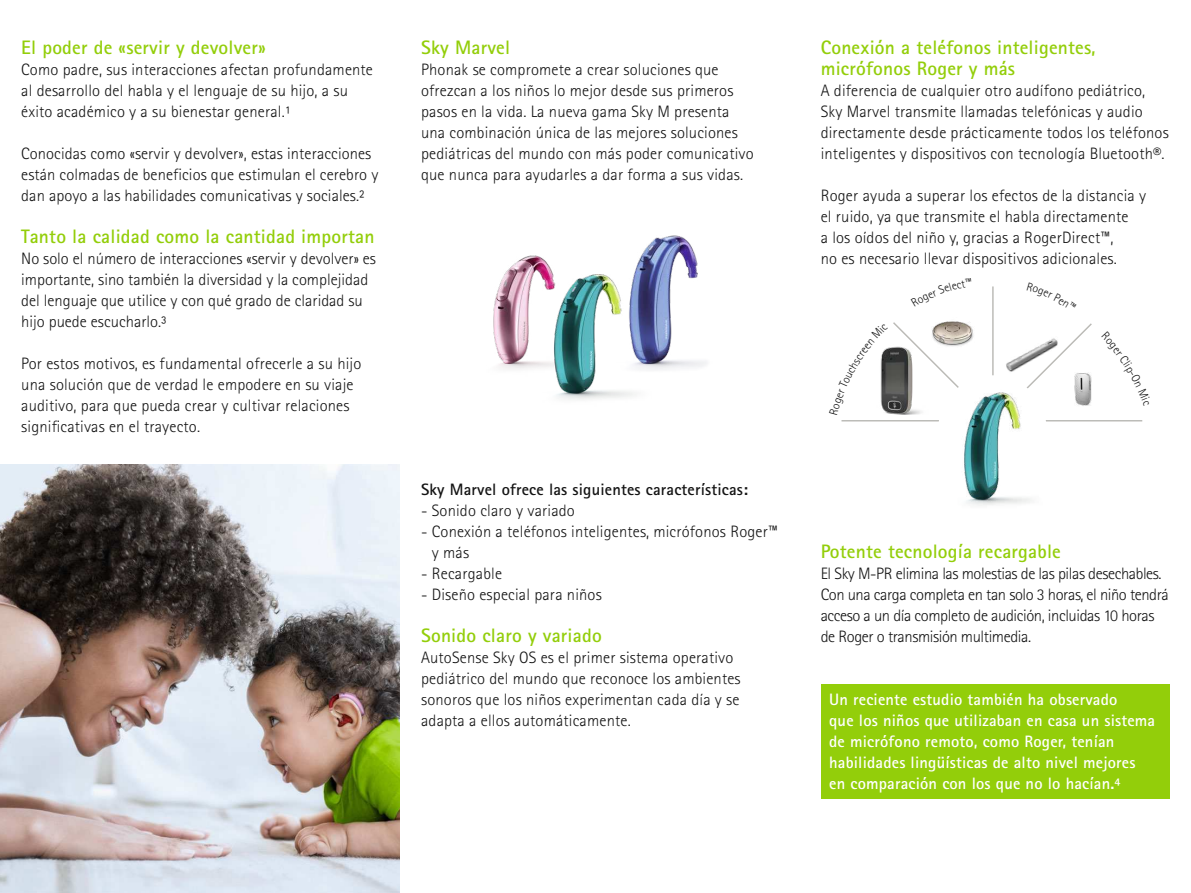
<style>
.page{position:relative;width:1191px;height:893px;background:#fff}
.page>*{position:absolute;margin:0;border:0;box-sizing:border-box;transform-origin:0 0}
.t1{font:700 19.5px/21px "Rotis Sans Serif Pro";letter-spacing:.01em;color:#93ce0a}
.t2{font:300 16.5px/21px "Rotis Sans Serif Pro";letter-spacing:.01em;color:#141414}
.t3{font:700 16.5px/21px "Rotis Sans Serif Pro";letter-spacing:.01em;color:#fff}
.t4{font:300 16.5px/21px "Rotis Sans Serif Pro";letter-spacing:-.025em;color:#141414}
.t5{font:700 16.5px "Rotis Sans Serif Pro";letter-spacing:.01em;color:#141414}
</style>
<div class="page">
<div style="left:821px;top:684px;width:348px;height:115px;background:#93ce0a"></div>
<hr style="left:992px;top:420px;width:150px;height:1px;background:#8d8c85">
<hr style="left:992px;top:286px;width:1px;height:134px;background:#8d8c85">
<img style="left:964px;top:422px;width:68px;height:84px">
<img style="left:0;top:464px;width:400px;height:429px">
<img style="left:493px;top:235px;width:214px;height:165px">
<svg style="left:841px;top:321px;width:252px;height:101px"></svg>
<p class="t1" style="left:21px;top:38px;width:246px">El poder de «servir y devolver»</p>
<p class="t2" style="left:21px;top:60px;width:353px">Como padre, sus interacciones afectan profundamente al desarrollo del habla y el lenguaje de su hijo, a su éxito académico y a su bienestar general.1</p>
<p class="t2" style="left:21px;top:144px;width:358px">Conocidas como «servir y devolver», estas interacciones están colmadas de beneficios que estimulan el cerebro y dan apoyo a las habilidades comunicativas y sociales.2</p>
<p class="t1" style="left:21px;top:227px;width:355px">Tanto la calidad como la cantidad importan</p>
<p class="t2" style="left:21px;top:249px;width:356px">No solo el número de interacciones «servir y devolver» es importante, sino también la diversidad y la complejidad del lenguaje que utilice y con qué grado de claridad su hijo puede escucharlo.3</p>
<p class="t2" style="left:21px;top:354px;width:342px">Por estos motivos, es fundamental ofrecerle a su hijo una solución que de verdad le empodere en su viaje auditivo, para que pueda crear y cultivar relaciones significativas en el trayecto.</p>
<p class="t1" style="left:421px;top:38px;width:91px">Sky Marvel</p>
<p class="t2" style="left:421px;top:60px;width:334px">Phonak se compromete a crear soluciones que ofrezcan a los niños lo mejor desde sus primeros pasos en la vida. La nueva gama Sky M presenta una combinación única de las mejores soluciones pediátricas del mundo con más poder comunicativo que nunca para ayudarles a dar forma a sus vidas.</p>
<p class="t5" style="left:421px;top:483px;width:328px">Sky Marvel ofrece las siguientes características:</p>
<p class="t2" style="left:421px;top:501px;width:155px">- Sonido claro y variado</p>
<p class="t2" style="left:432px;top:522px;width:348px;text-indent:-11px">- Conexión a teléfonos inteligentes, micrófonos Roger™ y más</p>
<p class="t2" style="left:421px;top:564px;width:82px">- Recargable</p>
<p class="t2" style="left:421px;top:585px;width:182px">- Diseño especial para niños</p>
<p class="t1" style="left:421px;top:626px;width:182px">Sonido claro y variado</p>
<p class="t2" style="left:421px;top:648px;width:321px">AutoSense Sky OS es el primer sistema operativo pediátrico del mundo que reconoce los ambientes sonoros que los niños experimentan cada día y se adapta a ellos automáticamente.</p>
<p class="t1" style="left:820px;top:38px;width:276px">Conexión a teléfonos inteligentes, micrófonos Roger y más</p>
<p class="t2" style="left:820px;top:81px;width:350px">A diferencia de cualquier otro audífono pediátrico, Sky Marvel transmite llamadas telefónicas y audio directamente desde prácticamente todos los teléfonos inteligentes y dispositivos con tecnología Bluetooth®.</p>
<p class="t2" style="left:820px;top:186px;width:327px">Roger ayuda a superar los efectos de la distancia y el ruido, ya que transmite el habla directamente<br>a los oídos del niño y, gracias a RogerDirect™,<br>no es necesario llevar dispositivos adicionales.</p>
<p class="t1" style="left:820px;top:542px;width:242px">Potente tecnología recargable</p>
<p class="t4" style="left:820px;top:564px;width:350px">El Sky M-PR elimina las molestias de las pilas desechables.<br>Con una carga completa en tan solo 3 horas, el niño tendrá acceso a un día completo de audición, incluidas 10 horas de Roger o transmisión multimedia.</p>
<p class="t3" style="left:829px;top:690px;width:327px">Un reciente estudio también ha observado<br>que los niños que utilizaban en casa un sistema de micrófono remoto, como Roger, tenían habilidades lingüísticas de alto nivel mejores en comparación con los que no lo hacían.4</p>
</div>
